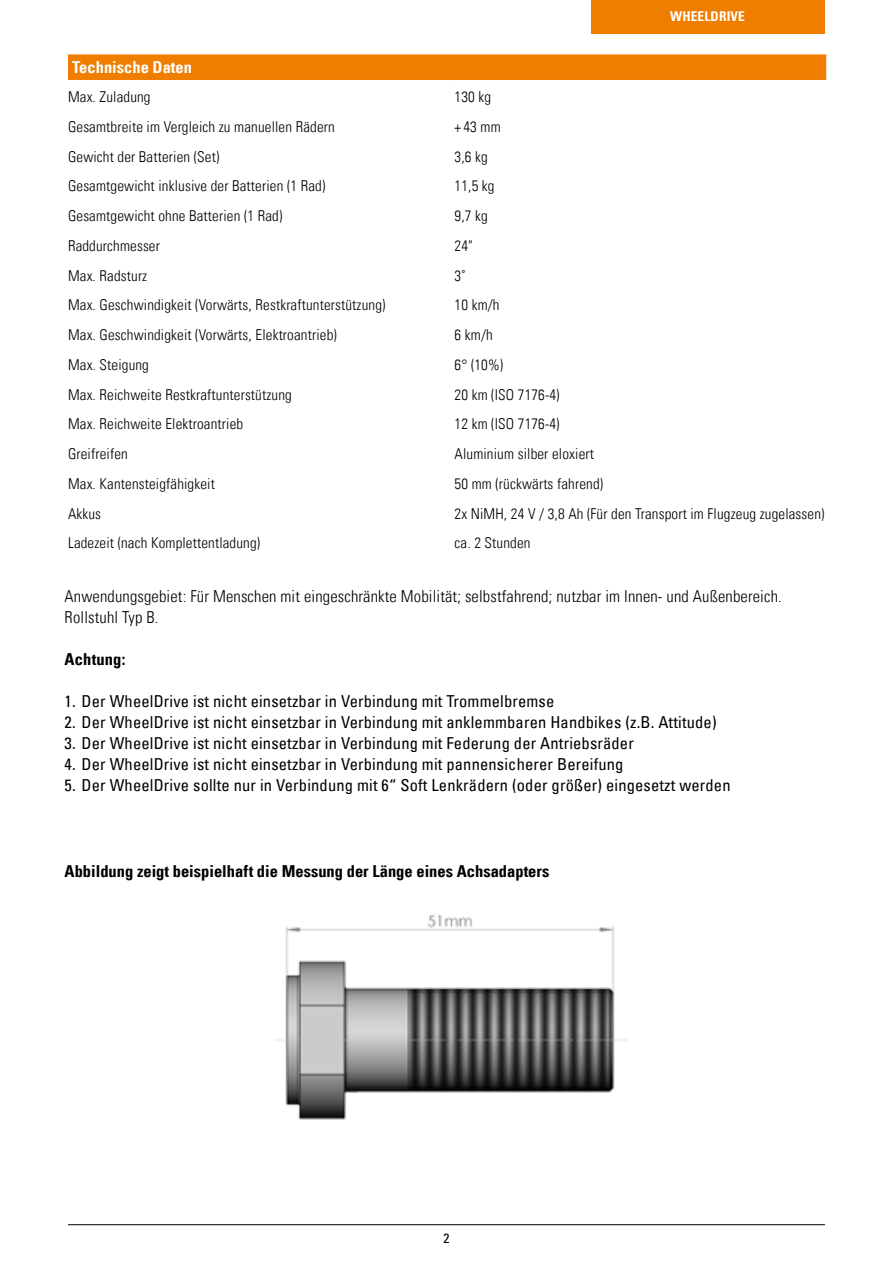
<style>
.page{position:relative;width:893px;height:1263px;background:#fff}
.page>*{position:absolute;margin:0;border:0;box-sizing:border-box;transform-origin:0 0}
.t1{font:condensed 16.5px "Univers Com 57";letter-spacing:.01em;color:#000}
.t2{font:16.5px/21px "Univers Com 47 Light Cond";letter-spacing:.01em;color:#000}
.t3{font:16.5px "Univers Com 67 Bold Cond";color:#000}
.t4{font:16.5px "Univers Com 67 Bold Cond";color:#fff}
.t5{font:15px "Univers Com 47 Light Cond";letter-spacing:.01em;color:#000}
.t6{font:13.5px "Univers Com 67 Bold Cond";letter-spacing:.01em;color:#fff}
.t7{font:condensed 13.5px "Univers Com 57";color:#000}
</style>
<div class="page">
<div style="left:66px;top:53px;width:762px;height:29px;background:#ef7d00"></div>
<svg style="left:826px;top:54px;width:2px;height:26px"></svg>
<hr style="left:65px;top:51px;width:388px;height:3px;background:#fff">
<hr style="left:65px;top:54px;width:3px;height:26px;background:#fff">
<hr style="left:453px;top:51px;width:377px;height:3px;background:#fff">
<hr style="left:65px;top:80px;width:388px;height:3px;background:#fff">
<hr style="left:453px;top:80px;width:377px;height:3px;background:#fff">
<img style="left:276px;top:914px;width:352px;height:206px">
<div style="left:591px;top:0;width:233px;height:34px;background:#ef7d00"></div>
<hr style="left:68px;top:1224px;width:757px;height:1px;background:#000">
<p class="t6" style="left:670px;top:8px;width:76px">WHEELDRIVE</p>
<p class="t4" style="left:72px;top:57px;width:121px">Technische Daten</p>
<p class="t5" style="left:68px;top:88px;width:84px">Max. Zuladung</p>
<p class="t5" style="left:455px;top:88px;width:38px">130 kg</p>
<p class="t5" style="left:68px;top:117px;width:268px">Gesamtbreite im Vergleich zu manuellen Rädern</p>
<p class="t5" style="left:455px;top:117px;width:48px">+ 43 mm</p>
<p class="t5" style="left:68px;top:147px;width:153px">Gewicht der Batterien (Set)</p>
<p class="t5" style="left:455px;top:147px;width:35px">3,6 kg</p>
<p class="t5" style="left:68px;top:177px;width:259px">Gesamtgewicht inklusive der Batterien (1 Rad)</p>
<p class="t5" style="left:455px;top:177px;width:42px">11,5 kg</p>
<p class="t5" style="left:68px;top:207px;width:216px">Gesamtgewicht ohne Batterien (1 Rad)</p>
<p class="t5" style="left:455px;top:207px;width:35px">9,7 kg</p>
<p class="t5" style="left:68px;top:236px;width:93px">Raddurchmesser</p>
<p class="t5" style="left:455px;top:236px;width:20px">24"</p>
<p class="t5" style="left:68px;top:266px;width:81px">Max. Radsturz</p>
<p class="t5" style="left:455px;top:266px;width:12px">3˚</p>
<p class="t5" style="left:68px;top:296px;width:319px">Max. Geschwindigkeit (Vorwärts, Restkraftunterstützung)</p>
<p class="t5" style="left:455px;top:296px;width:47px">10 km/h</p>
<p class="t5" style="left:68px;top:326px;width:270px">Max. Geschwindigkeit (Vorwärts, Elektroantrieb)</p>
<p class="t5" style="left:455px;top:326px;width:40px">6 km/h</p>
<p class="t5" style="left:68px;top:356px;width:82px">Max. Steigung</p>
<p class="t5" style="left:455px;top:356px;width:50px">6° (10%)</p>
<p class="t5" style="left:68px;top:385px;width:225px">Max. Reichweite Restkraftunterstützung</p>
<p class="t5" style="left:455px;top:385px;width:107px">20 km (ISO 7176-4)</p>
<p class="t5" style="left:68px;top:415px;width:177px">Max. Reichweite Elektroantrieb</p>
<p class="t5" style="left:455px;top:415px;width:107px">12 km (ISO 7176-4)</p>
<p class="t5" style="left:68px;top:445px;width:61px">Greifreifen</p>
<p class="t5" style="left:455px;top:445px;width:141px">Aluminium silber eloxiert</p>
<p class="t5" style="left:68px;top:475px;width:148px">Max. Kantensteigfähigkeit</p>
<p class="t5" style="left:455px;top:475px;width:150px">50 mm (rückwärts fahrend)</p>
<p class="t5" style="left:68px;top:504px;width:35px">Akkus</p>
<p class="t5" style="left:455px;top:504px;width:371px">2x NiMH, 24 V / 3,8 Ah (Für den Transport im Flugzeug zugelassen)</p>
<p class="t5" style="left:68px;top:534px;width:194px">Ladezeit (nach Komplettentladung)</p>
<p class="t5" style="left:455px;top:534px;width:77px">ca. 2 Stunden</p>
<p class="t2" style="left:65px;top:585px;width:719px">Anwendungsgebiet: Für Menschen mit eingeschränkte Mobilität; selbstfahrend; nutzbar im Innen- und Außenbereich.<br>Rollstuhl Typ B.</p>
<p class="t3" style="left:65px;top:649px;width:62px">Achtung:</p>
<p class="t1" style="left:65px;top:690px;width:491px">1. Der WheelDrive ist nicht einsetzbar in Verbindung mit Trommelbremse</p>
<p class="t1" style="left:65px;top:711px;width:653px">2. Der WheelDrive ist nicht einsetzbar in Verbindung mit anklemmbaren Handbikes (z.B. Attitude)</p>
<p class="t1" style="left:65px;top:732px;width:571px">3. Der WheelDrive ist nicht einsetzbar in Verbindung mit Federung der Antriebsräder</p>
<p class="t1" style="left:65px;top:753px;width:560px">4. Der WheelDrive ist nicht einsetzbar in Verbindung mit pannensicherer Bereifung</p>
<p class="t1" style="left:65px;top:774px;width:667px">5. Der WheelDrive sollte nur in Verbindung mit 6“ Soft Lenkrädern (oder größer) eingesetzt werden</p>
<p class="t3" style="left:65px;top:861px;width:486px">Abbildung zeigt beispielhaft die Messung der Länge eines Achsadapters</p>
<p class="t7" style="left:443px;top:1229px;width:7px">2</p>
</div>
